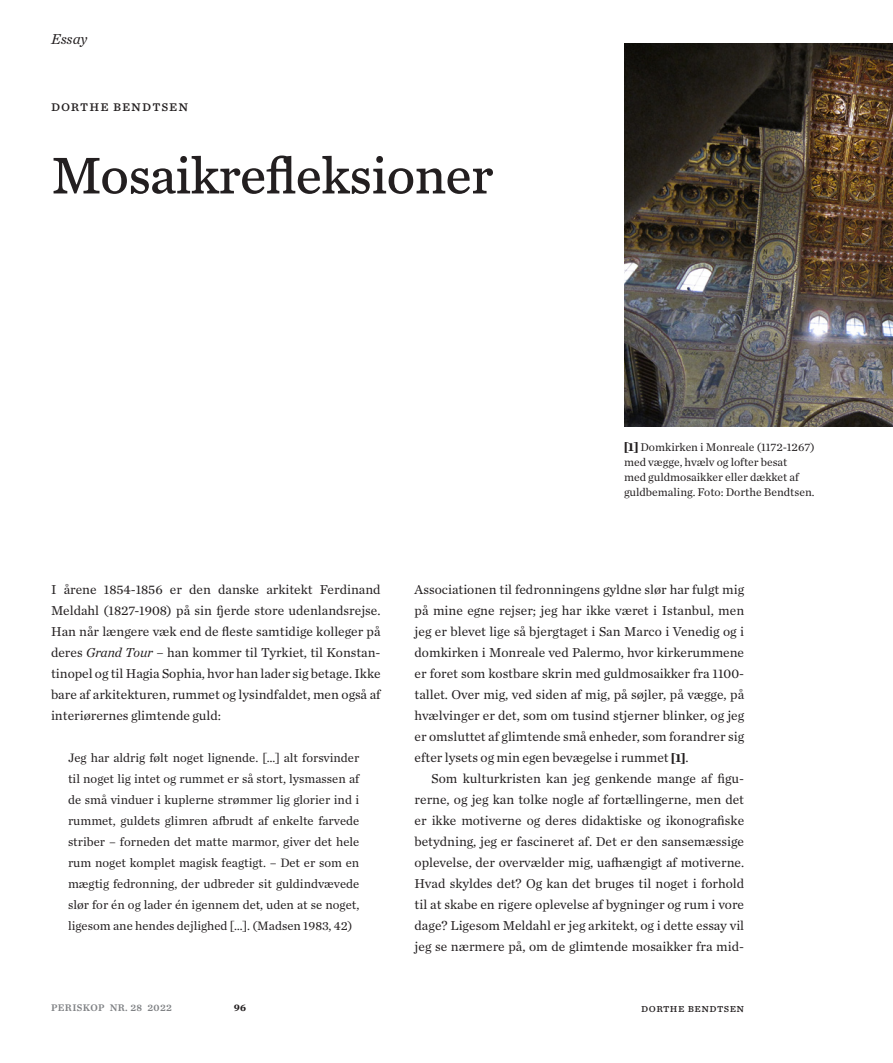
<style>
.page{position:relative;width:893px;height:1063px;background:#fff}
.page>*{position:absolute;margin:0;border:0;box-sizing:border-box;transform-origin:0 0}
.Periskop_Debat_Overs{font:54px "Chronicle Text G4";letter-spacing:-.01em;color:#231f20}
.Periskop_Debat_Forfa{font:15px "Chronicle Text G3";letter-spacing:.065em;color:#231f20}
.Periskop_Artikler_In{font:italic 15px "Chronicle Text G1";color:#231f20}
.Periskop_Debat_Brød{font:13.5px/21px "Chronicle Text G1";color:#231f20;text-align:justify}
.Periskop_Debat_Citat{font:12.75px/21px "Chronicle Text G1";color:#231f20;text-align:justify}
.Periskop_Debat_Bille{font:11.7px/15px "Chronicle Text G1";color:#231f20}
.Periskop_Forfatter_t{font:11.7px "Chronicle Text G3";letter-spacing:.04em;color:#231f20}
.Periskop_Bundtekst{font:10.05px "Chronicle Text G3 Semi";letter-spacing:.04em;color:#808285}
.Periskop_Pagina{font:700 10.05px "Chronicle Text G3";color:#231f20}
.s1{font-family:"Chronicle Text G4";font-weight:700;font-size:12.45px}
.s2{font-style:italic}
</style>
<div class="page">
<img style="left:624px;top:44px;width:269px;height:383px">
<p class="Periskop_Artikler_In" style="left:51px;top:27px;width:38px">Essay</p>
<p class="Periskop_Debat_Forfa" style="left:51px;top:95px;width:139px">Dorthe Bendtsen</p>
<p class="Periskop_Debat_Overs" style="left:52px;top:135px;width:443px">Mosaikrefleksioner</p>
<p class="Periskop_Debat_Bille" style="left:624px;top:439px;width:192px"><span class="s1">[1]</span> Domkirken i Monreale (1172-1267) med vægge, hvælv og lofter besat<br>med guldmosaikker eller dækket af guldbemaling. Foto: Dorthe Bendtsen.</p>
<p class="Periskop_Debat_Brød" style="left:51px;top:578px;width:331px">I årene 1854-1856 er den danske arkitekt Ferdinand Meldahl (1827-1908) på sin fjerde store udenlandsrejse.<br>Han når længere væk end de fleste samtidige kolleger på deres <span class="s2">Grand Tour</span> – han kommer til Tyrkiet, til Konstan&shy;tinopel og til Hagia Sophia, hvor han lader sig betage. Ikke bare af arkitekturen, rummet og lysindfaldet, men også af interiørernes glimtende guld:</p>
<p class="Periskop_Debat_Citat" style="left:68px;top:746px;width:293px">Jeg har aldrig følt noget lignende. […] alt forsvinder til noget lig intet og rummet er så stort, lysmassen af de små vinduer i kuplerne strømmer lig glorier ind i rummet, guldets glimren afbrudt af enkelte farvede striber – forneden det matte marmor, giver det hele rum noget komplet magisk feagtigt. – Det er som en mægtig fedronning, der udbreder sit guldindvævede slør for én og lader én igennem det, uden at se noget, ligesom ane hendes dejlighed […]. (Madsen 1983, 42)</p>
<p class="Periskop_Debat_Brød" style="left:415px;top:578px;width:331px">Associationen til fedronningens gyldne slør har fulgt mig på mine egne rejser; jeg har ikke været i Istanbul, men jeg er blevet lige så bjergtaget i San Marco i Venedig og i domkirken i Monreale ved Palermo, hvor kirkerummene er foret som kostbare skrin med guldmosaikker fra 1100- tallet. Over mig, ved siden af mig, på søjler, på vægge, på hvælvinger er det, som om tusind stjerner blinker, og jeg er omsluttet af glimtende små enheder, som forandrer sig efter lysets og min egen bevægelse i rummet <span class="s1">[1]</span>.</p>
<p class="Periskop_Debat_Brød" style="left:415px;top:767px;width:331px;text-indent:17px">Som kulturkristen kan jeg genkende mange af figu&shy;rerne, og jeg kan tolke nogle af fortællingerne, men det er ikke motiverne og deres didaktiske og ikonografiske betydning, jeg er fascineret af. Det er den sansemæssige oplevelse, der overvælder mig, uafhængigt af motiverne.<br>Hvad skyldes det? Og kan det bruges til noget i forhold til at skabe en rigere oplevelse af bygninger og rum i vore dage? Ligesom Meldahl er jeg arkitekt, og i dette essay vil jeg se nærmere på, om de glimtende mosaikker fra mid-</p>
<p class="Periskop_Bundtekst" style="left:51px;top:1000px;width:122px">PERISKOP NR. 28 2022</p>
<p class="Periskop_Pagina" style="left:234px;top:1000px;width:14px">96</p>
<p class="Periskop_Forfatter_t" style="left:641px;top:999px;width:105px">dorthe bendtsen</p>
</div>
